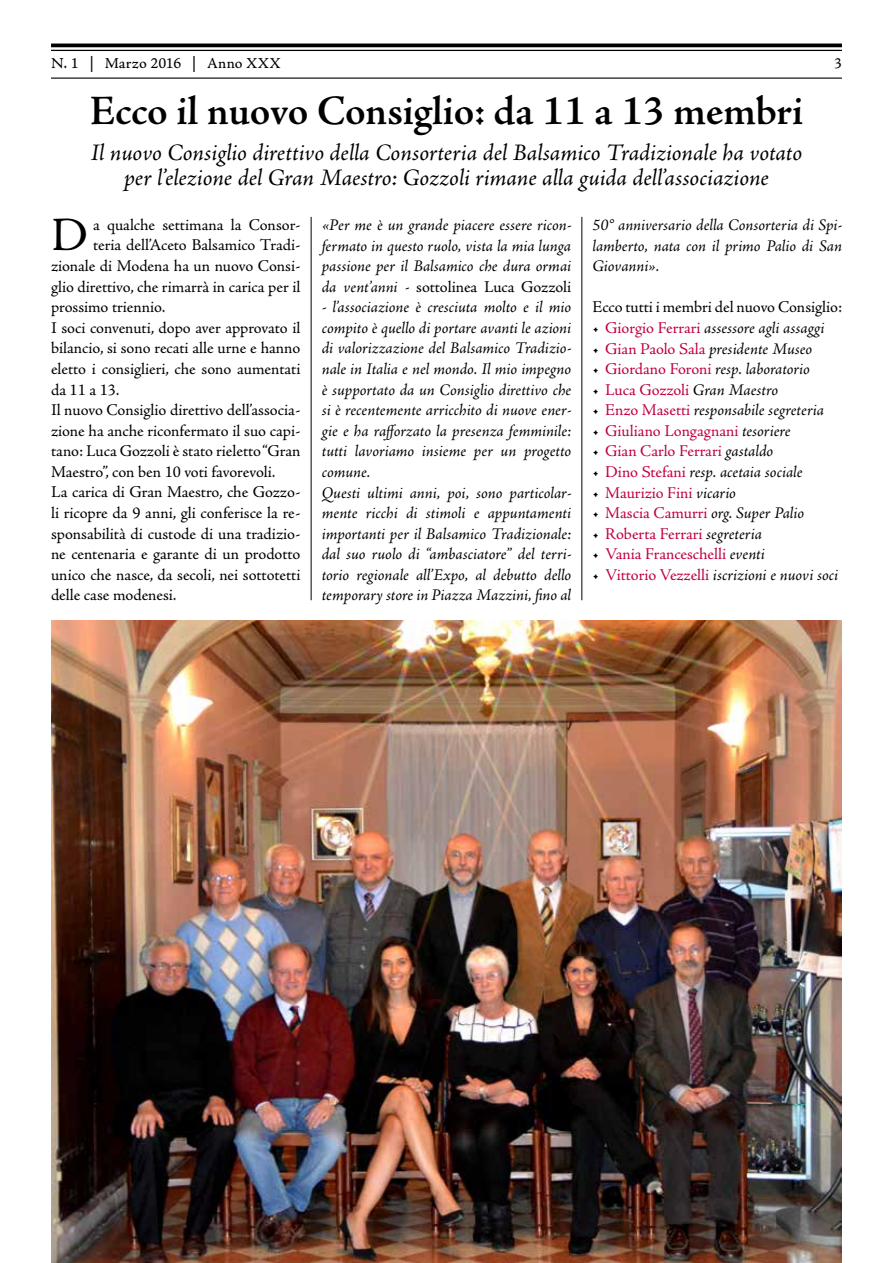
<style>
.page{position:relative;width:893px;height:1263px;background:#fff}
.page>*{position:absolute;margin:0;border:0;box-sizing:border-box;transform-origin:0 0}
.t1{font:48px "Adobe Jenson Pro";color:#000}
.t2{font:600 42px "Adobe Jenson Pro";letter-spacing:-.005em;color:#000}
.t3{font:italic 24px/25.5px "Adobe Jenson Pro";letter-spacing:-.005em;color:#000;text-align:center}
.t4{font:italic 16.5px/20.5px "Adobe Jenson Pro";letter-spacing:-.005em;color:#000;text-align:justify}
.t5{font:16.5px "Adobe Jenson Pro";letter-spacing:-.005em;color:#000}
.t6{font:16.5px "Adobe Jenson Pro";color:#c10044}
.t7{font:15px "Adobe Jenson Pro Capt";letter-spacing:.015em;color:#000}
.s1{font-style:normal}
.s2{font-style:normal;color:#c10044}
.s3{color:#000}
.s4{font-style:italic;color:#000}
</style>
<div class="page">
<hr style="left:51px;top:78px;width:791px;height:1px;background:#000">
<hr style="left:51px;top:44px;width:791px;height:3px;background:#000">
<hr style="left:51px;top:50px;width:791px;height:1px;background:#000">
<hr style="left:581px;top:217px;width:1px;height:383px;background:#000">
<hr style="left:311px;top:217px;width:1px;height:383px;background:#000">
<img style="left:51px;top:621px;width:791px;height:642px">
<p class="t7" style="left:51px;top:55px;width:231px">N. 1 | Marzo 2016 | Anno XXX</p>
<p class="t7" style="left:834px;top:55px;width:9px">3</p>
<h2 class="t2" style="left:90px;top:87px;width:715px">Ecco il nuovo Consiglio: da 11 a 13 membri</h2>
<h3 class="t3" style="left:91px;top:141px;width:713px">Il nuovo Consiglio direttivo della Consorteria del Balsamico Tradizionale ha votato per l’elezione del Gran Maestro: Gozzoli rimane alla guida dell’associazione</h3>
<h1 class="t1" style="left:51px;top:208px;width:38px">D</h1>
<p class="t5" style="left:93px;top:215px;width:209px">a qualche settimana la Consor-</p>
<p class="t5" style="left:93px;top:236px;width:209px">teria dell’Aceto Balsamico Tradi-</p>
<p class="t5" style="left:51px;top:257px;width:251px">zionale di Modena ha un nuovo Consi-</p>
<p class="t5" style="left:51px;top:277px;width:251px">glio direttivo, che rimarrà in carica per il</p>
<p class="t5" style="left:51px;top:298px;width:116px">prossimo triennio.</p>
<p class="t5" style="left:51px;top:318px;width:251px">I soci convenuti, dopo aver approvato il</p>
<p class="t5" style="left:51px;top:339px;width:251px">bilancio, si sono recati alle urne e hanno</p>
<p class="t5" style="left:51px;top:359px;width:251px">eletto i consiglieri, che sono aumentati</p>
<p class="t5" style="left:51px;top:380px;width:70px">da 11 a 13.</p>
<p class="t5" style="left:51px;top:401px;width:251px">Il nuovo Consiglio direttivo dell’associa-</p>
<p class="t5" style="left:51px;top:421px;width:251px">zione ha anche riconfermato il suo capi-</p>
<p class="t5" style="left:51px;top:442px;width:251px">tano: Luca Gozzoli è stato rieletto “Gran</p>
<p class="t5" style="left:51px;top:462px;width:226px">Maestro”, con ben 10 voti favorevoli.</p>
<p class="t5" style="left:51px;top:483px;width:251px">La carica di Gran Maestro, che Gozzo-</p>
<p class="t5" style="left:51px;top:503px;width:251px">li ricopre da 9 anni, gli conferisce la re-</p>
<p class="t5" style="left:51px;top:524px;width:251px">sponsabilità di custode di una tradizio-</p>
<p class="t5" style="left:51px;top:545px;width:251px">ne centenaria e garante di un prodotto</p>
<p class="t5" style="left:51px;top:565px;width:251px">unico che nasce, da secoli, nei sottotetti</p>
<p class="t5" style="left:51px;top:586px;width:127px">delle case modenesi.</p>
<p class="t4" style="left:322px;top:216px;width:251px">«Per me è un grande piacere essere ricon&shy;fermato in questo ruolo, vista la mia lunga passione per il Balsamico che dura ormai da vent’anni - <span class="s1">sottolinea Luca Gozzoli</span></p>
<p class="t4" style="left:322px;top:298px;width:251px;text-align:left">- l’associazione è cresciuta molto e il mio compito è quello di portare avanti le azioni di valorizzazione del Balsamico Tradizio&shy;nale in Italia e nel mondo. Il mio impegno è supportato da un Consiglio direttivo che si è recentemente arricchito di nuove ener&shy;gie e ha rafforzato la presenza femminile: tutti lavoriamo insieme per un progetto comune.<br>Questi ultimi anni, poi, sono particolar&shy;mente ricchi di stimoli e appuntamenti importanti per il Balsamico Tradizionale: dal suo ruolo di “ambasciatore” del terri&shy;torio regionale all’Expo, al debutto dello temporary store in Piazza Mazzini, fino al</p>
<p class="t4" style="left:592px;top:216px;width:251px">50° anniversario della Consorteria di Spi&shy;lamberto, nata con il primo Palio di San Giovanni».</p>
<p class="t5" style="left:592px;top:298px;width:251px">Ecco tutti i membri del nuovo Consiglio:</p>
<p class="t4" style="left:592px;top:318px;width:234px"><span class="s1">•</span> <span class="s2">Giorgio Ferrari</span> assessore agli assaggi</p>
<p class="t4" style="left:592px;top:339px;width:221px"><span class="s1">•</span> <span class="s2">Gian Paolo Sala</span> presidente Museo</p>
<p class="t4" style="left:592px;top:360px;width:219px"><span class="s1">•</span> <span class="s2">Giordano Foroni</span> resp. laboratorio</p>
<p class="t6" style="left:592px;top:380px;width:187px"><span class="s3">•</span> Luca Gozzoli <span class="s4">Gran Maestro</span></p>
<p class="t4" style="left:592px;top:401px;width:233px"><span class="s1">•</span> <span class="s2">Enzo Masetti</span> responsabile segreteria</p>
<p class="t6" style="left:592px;top:421px;width:200px"><span class="s3">•</span> Giuliano Longagnani <span class="s4">tesoriere</span></p>
<p class="t6" style="left:592px;top:442px;width:182px"><span class="s3">•</span> Gian Carlo Ferrari <span class="s4">gastaldo</span></p>
<p class="t4" style="left:592px;top:463px;width:211px"><span class="s1">•</span> <span class="s2">Dino Stefani</span> resp. acetaia sociale</p>
<p class="t6" style="left:592px;top:483px;width:145px"><span class="s3">•</span> Maurizio Fini <span class="s4">vicario</span></p>
<p class="t4" style="left:592px;top:504px;width:213px"><span class="s1">•</span> <span class="s2">Mascia Camurri</span> org. Super Palio</p>
<p class="t6" style="left:592px;top:524px;width:171px"><span class="s3">•</span> Roberta Ferrari <span class="s4">segreteria</span></p>
<p class="t6" style="left:592px;top:545px;width:174px"><span class="s3">•</span> Vania Franceschelli <span class="s4">eventi</span></p>
<p class="t4" style="left:592px;top:565px;width:247px"><span class="s1">•</span> <span class="s2">Vittorio Vezzelli</span> iscrizioni e nuovi soci</p>
</div>
